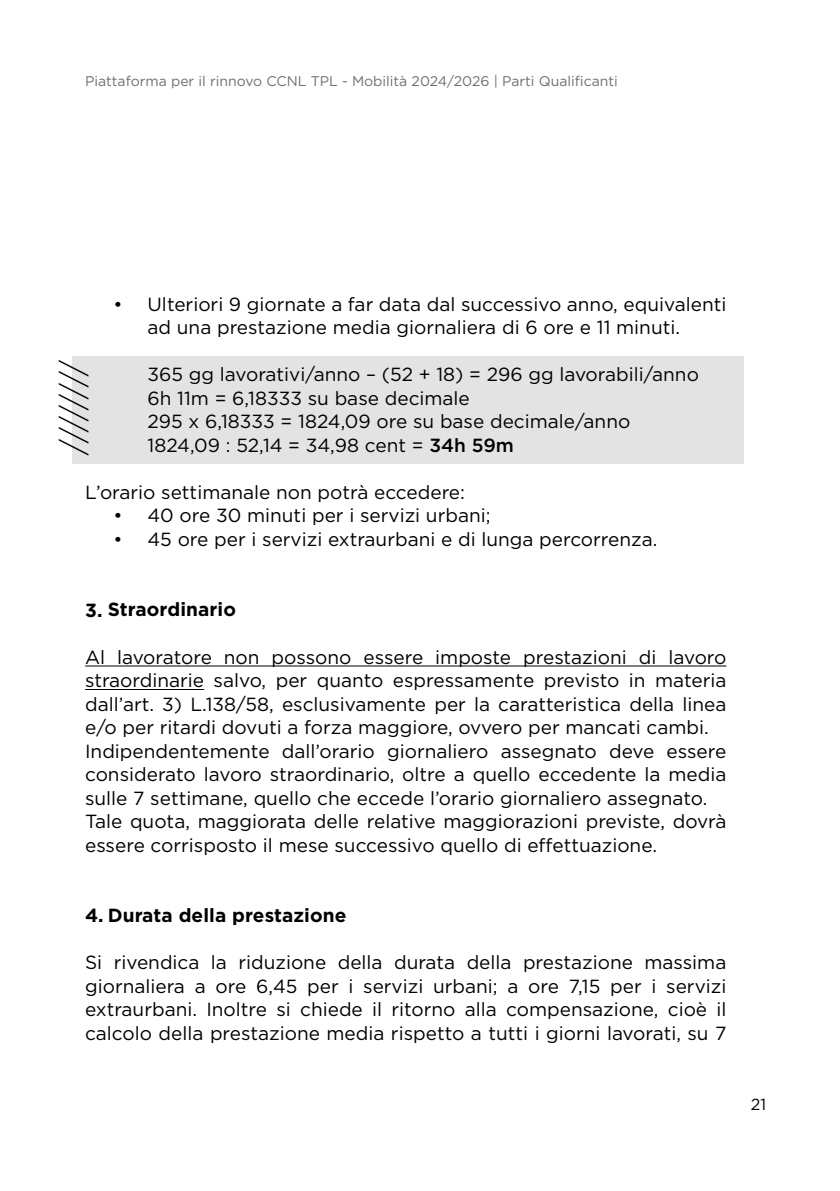
<style>
.page{position:relative;width:840px;height:1191px;background:#fff}
.page>*{position:absolute;margin:0;border:0;box-sizing:border-box;transform-origin:0 0}
.t1{font:300 32px "Gotham";color:#000}
.t2{font:19px/23.6px "Gotham";color:#000}
.t3{font:700 19px "Gotham";letter-spacing:.005em;color:#000}
.t4{font:16px "Gotham";color:#000}
.t5{font:14px "Gotham";color:#706f6f}
.s1{font-weight:500}
</style>
<div class="page">
<div style="left:71px;top:356px;width:672px;height:108px;background:#e3e3e3"></div>
<hr style="left:85px;top:665px;width:641px;height:1px;background:#000">
<hr style="left:85px;top:689px;width:119px;height:1px;background:#000">
<p class="t5" style="left:85px;top:72px;width:534px">Piattaforma per il rinnovo CCNL TPL - Mobilità 2024/2026 | Parti Qualificanti</p>
<p class="t2" style="left:147px;top:292px;width:580px;text-indent:-34px">• Ulteriori 9 giornate a far data dal successivo anno, equivalenti ad una prestazione media giornaliera di 6 ore e 11 minuti.</p>
<p class="t2" style="left:147px;top:362px;width:552px">365 gg lavorativi/anno – (52 + 18) = 296 gg lavorabili/anno 6h 11m = 6,18333 su base decimale<br>295 x 6,18333 = 1824,09 ore su base decimale/anno 1824,09 : 52,14 = 34,98 cent = <span class="s1">34h 59m</span></p>
<p class="t2" style="left:85px;top:480px;width:381px">L’orario settimanale non potrà eccedere:</p>
<p class="t2" style="left:113px;top:503px;width:378px">• 40 ore 30 minuti per i servizi urbani;</p>
<p class="t2" style="left:113px;top:527px;width:545px">• 45 ore per i servizi extraurbani e di lunga percorrenza.</p>
<h1 class="t1" style="left:53px;top:455px;width:97px;rotate:-90deg">////////</h1>
<p class="t3" style="left:85px;top:597px;width:152px">3. Straordinario</p>
<p class="t2" style="left:85px;top:644px;width:642px">Al lavoratore non possono essere imposte prestazioni di lavoro straordinarie salvo, per quanto espressamente previsto in materia dall’art. 3) L.138/58, esclusivamente per la caratteristica della linea e/o per ritardi dovuti a forza maggiore, ovvero per mancati cambi.<br>Indipendentemente dall’orario giornaliero assegnato deve essere considerato lavoro straordinario, oltre a quello eccedente la media sulle 7 settimane, quello che eccede l’orario giornaliero assegnato.<br>Tale quota, maggiorata delle relative maggiorazioni previste, dovrà essere corrisposto il mese successivo quello di effettuazione.</p>
<p class="t3" style="left:85px;top:902px;width:263px">4. Durata della prestazione</p>
<p class="t2" style="left:85px;top:950px;width:642px;text-align:justify">Si rivendica la riduzione della durata della prestazione massima giornaliera a ore 6,45 per i servizi urbani; a ore 7,15 per i servizi extraurbani. Inoltre si chiede il ritorno alla compensazione, cioè il calcolo della prestazione media rispetto a tutti i giorni lavorati, su 7</p>
<p class="t4" style="left:750px;top:1094px;width:17px">21</p>
</div>
